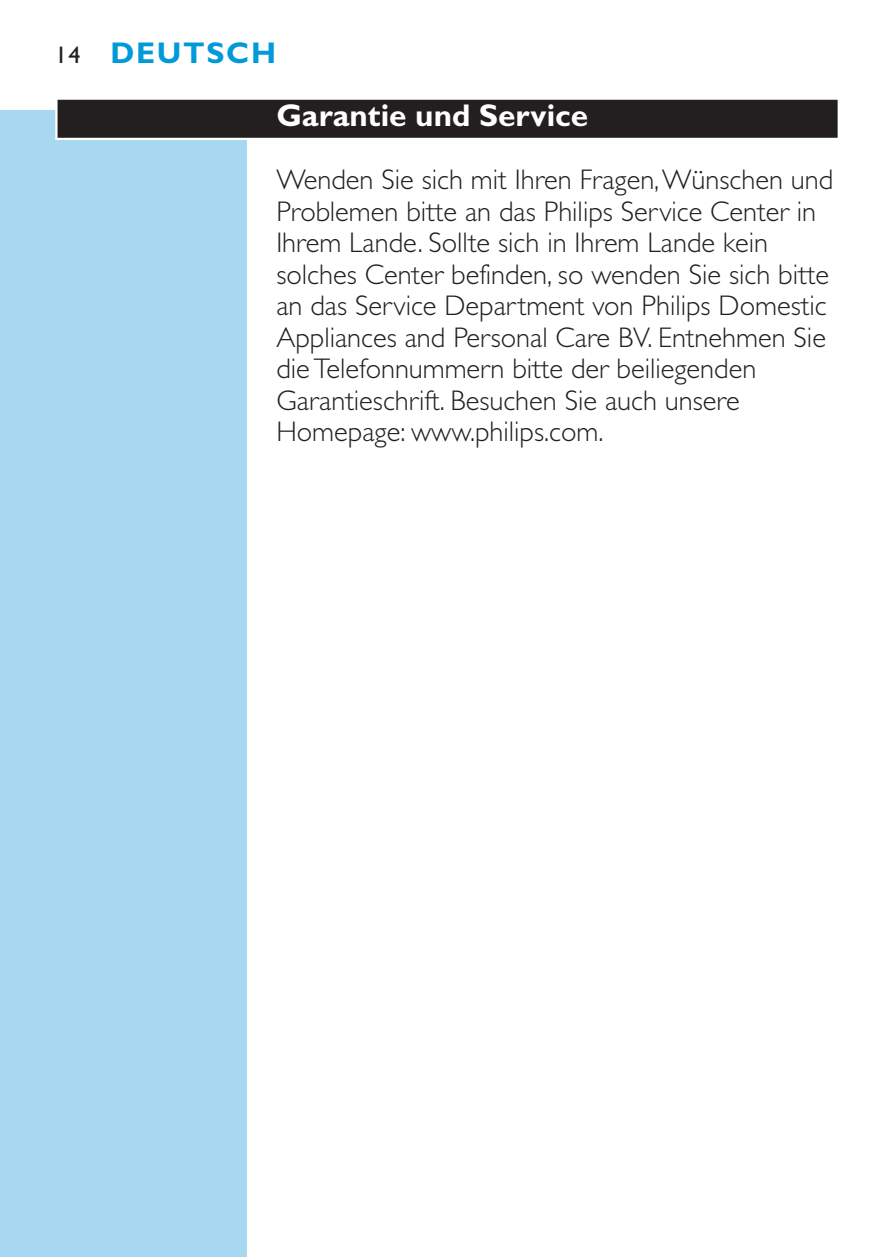
<style>
.page{position:relative;width:891px;height:1257px;background:#fff}
.page>*{position:absolute;margin:0;border:0;box-sizing:border-box;transform-origin:0 0}
.t1{font:700 31.5px "Gill Sans";color:#fff}
.t2{font:700 30px "Gill Sans";letter-spacing:.055em;color:#009ad9}
.t3{font:300 28.5px/31.5px "Gill Sans";color:#231f20}
.s1{font-weight:400;font-size:24px;color:#231f20}
</style>
<div class="page">
<div style="left:0;top:110px;width:247px;height:1147px;background:#a8d7f1"></div>
<svg style="left:55px;top:99px;width:783px;height:41px"></svg>
<div style="left:58px;top:100px;width:780px;height:38px;background:#231f20"></div>
<p class="t2" style="left:55px;top:43px;width:222px"><span class="s1">14</span> DEUTSCH</p>
<p class="t1" style="left:276px;top:105px;width:313px">Garantie und Service</p>
<p class="t3" style="left:276px;top:167px;width:558px">Wenden Sie sich mit Ihren Fragen,Wünschen und Problemen bitte an das Philips Service Center in Ihrem Lande. Sollte sich in Ihrem Lande kein solches Center befinden, so wenden Sie sich bitte an das Service Department von Philips Domestic Appliances and Personal Care BV. Entnehmen Sie die Telefonnummern bitte der beiliegenden Garantieschrift. Besuchen Sie auch unsere Homepage: www.philips.com.</p>
</div>
